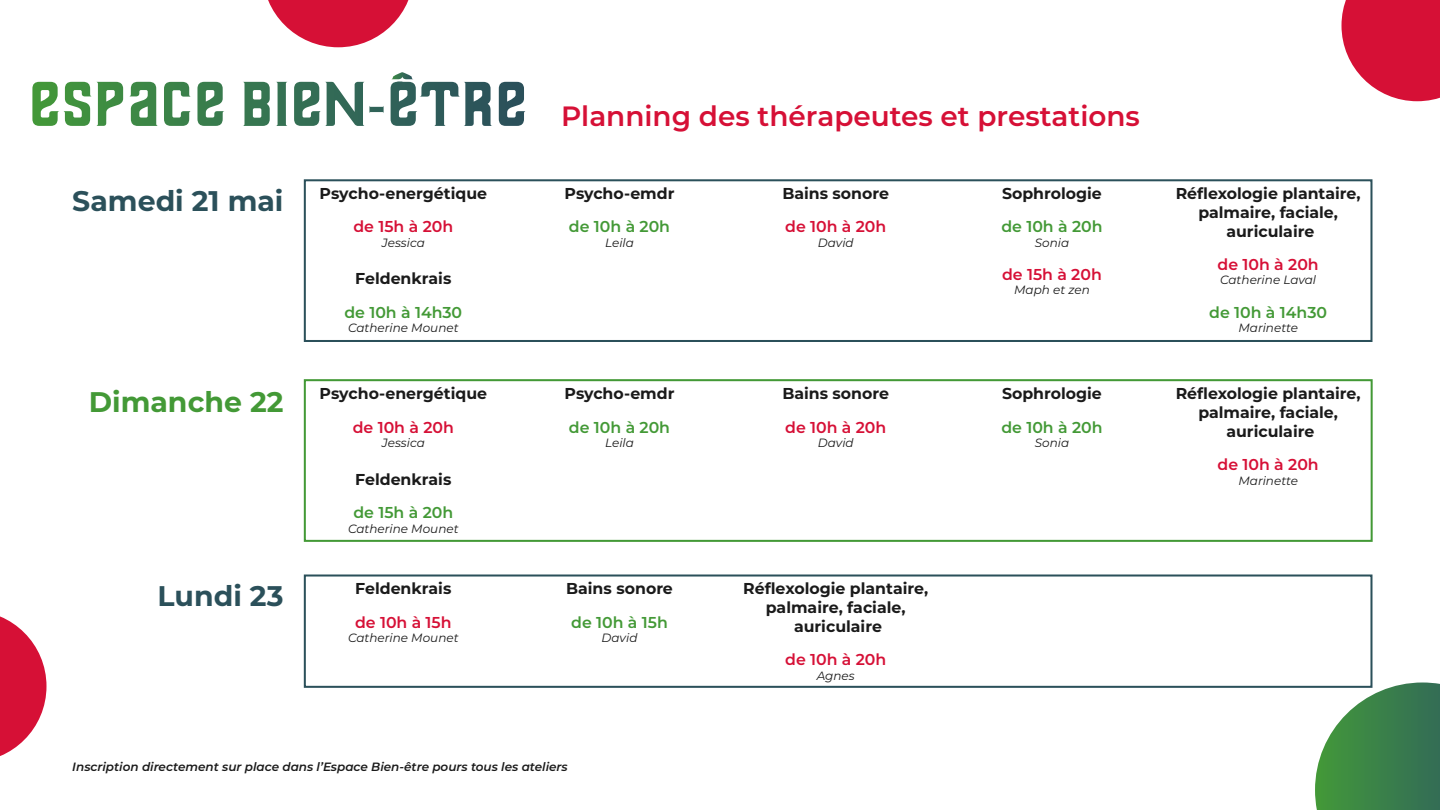
<style>
.page{position:relative;width:1440px;height:810px;background:#fff}
.page>*{position:absolute;margin:0;border:0;box-sizing:border-box;transform-origin:0 0}
.t1{font:700 28.35px "Montserrat";color:#2b505a}
.t2{font:700 28.35px "Montserrat";color:#439936}
.t3{font:600 27.9px "Montserrat";color:#d61036}
.t4{font:700 15.75px/18.9px "Montserrat";color:#1a1a1a;text-align:center}
.t5{font:600 15.75px "Montserrat";color:#d61036}
.t6{font:600 15.75px "Montserrat";color:#439936}
.t7{font:italic 12px "Montserrat";color:#1a1a1a}
.t8{font:italic 600 12px "Montserrat";color:#1a1a1a}
.s1{font-family:"Thailandesa";font-weight:400;font-size:58.65px;color:#fff}
</style>
<div class="page">
<div style="left:304px;top:179px;width:1068px;height:163px;border:2px solid #2b505a"></div>
<div style="left:304px;top:379px;width:1069px;height:163px;border:2px solid #439936"></div>
<div style="left:304px;top:575px;width:1068px;height:113px;border:2px solid #2b505a"></div>
<svg style="left:1342px;top:0;width:98px;height:101px;background:#db2e4f"></svg>
<svg style="left:268px;top:0;width:141px;height:47px"></svg>
<svg style="left:0;top:616px;width:46px;height:140px"></svg>
<svg style="left:1315px;top:682px;width:125px;height:128px;background:#579265"></svg>
<svg style="left:392px;top:72px;width:21px;height:7px"></svg>
<h2 class="t3" style="left:28px;top:96px;width:1113px"><span class="s1">ESPACE BIEN-ÊTRE</span> Planning des thérapeutes et prestations</h2>
<h1 class="t1" style="left:72px;top:181px;width:213px">Samedi 21 mai</h1>
<p class="t4" style="left:1176px;top:183px;width:186px">Réflexologie plantaire, palmaire, faciale, auriculaire</p>
<p class="t5" style="left:1218px;top:253px;width:103px">de 10h à 20h</p>
<p class="t7" style="left:1220px;top:272px;width:98px">Catherine Laval</p>
<p class="t6" style="left:1209px;top:301px;width:119px">de 10h à 14h30</p>
<p class="t7" style="left:1238px;top:320px;width:61px">Marinette</p>
<p class="t4" style="left:320px;top:183px;width:169px">Psycho-energétique</p>
<p class="t5" style="left:353px;top:215px;width:101px">de 15h à 20h</p>
<p class="t7" style="left:382px;top:234px;width:45px">Jessica</p>
<p class="t4" style="left:355px;top:269px;width:98px">Feldenkrais</p>
<p class="t6" style="left:344px;top:301px;width:119px">de 10h à 14h30</p>
<p class="t7" style="left:348px;top:320px;width:112px">Catherine Mounet</p>
<p class="t4" style="left:782px;top:183px;width:108px">Bains sonore</p>
<p class="t5" style="left:785px;top:215px;width:103px">de 10h à 20h</p>
<p class="t7" style="left:818px;top:234px;width:37px">David</p>
<p class="t4" style="left:1002px;top:183px;width:101px">Sophrologie</p>
<p class="t6" style="left:1001px;top:215px;width:103px">de 10h à 20h</p>
<p class="t7" style="left:1035px;top:234px;width:36px">Sonia</p>
<p class="t5" style="left:1002px;top:263px;width:101px">de 15h à 20h</p>
<p class="t7" style="left:1014px;top:282px;width:77px">Maph et zen</p>
<p class="t4" style="left:564px;top:183px;width:112px">Psycho-emdr</p>
<p class="t6" style="left:569px;top:215px;width:103px">de 10h à 20h</p>
<p class="t7" style="left:605px;top:234px;width:30px">Leila</p>
<h1 class="t2" style="left:89px;top:381px;width:196px">Dimanche 22</h1>
<h1 class="t1" style="left:158px;top:576px;width:127px">Lundi 23</h1>
<p class="t4" style="left:320px;top:383px;width:169px">Psycho-energétique</p>
<p class="t5" style="left:353px;top:416px;width:103px">de 10h à 20h</p>
<p class="t7" style="left:382px;top:435px;width:45px">Jessica</p>
<p class="t4" style="left:355px;top:469px;width:98px">Feldenkrais</p>
<p class="t6" style="left:353px;top:501px;width:101px">de 15h à 20h</p>
<p class="t7" style="left:348px;top:520px;width:112px">Catherine Mounet</p>
<p class="t4" style="left:355px;top:578px;width:98px">Feldenkrais</p>
<p class="t5" style="left:355px;top:611px;width:98px">de 10h à 15h</p>
<p class="t7" style="left:348px;top:629px;width:112px">Catherine Mounet</p>
<p class="t4" style="left:564px;top:383px;width:112px">Psycho-emdr</p>
<p class="t6" style="left:569px;top:416px;width:103px">de 10h à 20h</p>
<p class="t7" style="left:605px;top:435px;width:30px">Leila</p>
<p class="t4" style="left:566px;top:578px;width:108px">Bains sonore</p>
<p class="t6" style="left:571px;top:611px;width:98px">de 10h à 15h</p>
<p class="t7" style="left:602px;top:629px;width:37px">David</p>
<p class="t8" style="left:72px;top:759px;width:497px">Inscription directement sur place dans l’Espace Bien-être pours tous les ateliers</p>
<p class="t4" style="left:782px;top:383px;width:108px">Bains sonore</p>
<p class="t5" style="left:785px;top:416px;width:103px">de 10h à 20h</p>
<p class="t7" style="left:818px;top:435px;width:37px">David</p>
<p class="t4" style="left:743px;top:578px;width:186px">Réflexologie plantaire, palmaire, faciale, auriculaire</p>
<p class="t5" style="left:785px;top:649px;width:103px">de 10h à 20h</p>
<p class="t7" style="left:817px;top:667px;width:40px">Agnes</p>
<p class="t4" style="left:1002px;top:383px;width:101px">Sophrologie</p>
<p class="t6" style="left:1001px;top:416px;width:103px">de 10h à 20h</p>
<p class="t7" style="left:1035px;top:435px;width:36px">Sonia</p>
<p class="t4" style="left:1176px;top:383px;width:186px">Réflexologie plantaire, palmaire, faciale, auriculaire</p>
<p class="t5" style="left:1218px;top:454px;width:103px">de 10h à 20h</p>
<p class="t7" style="left:1238px;top:472px;width:61px">Marinette</p>
</div>
